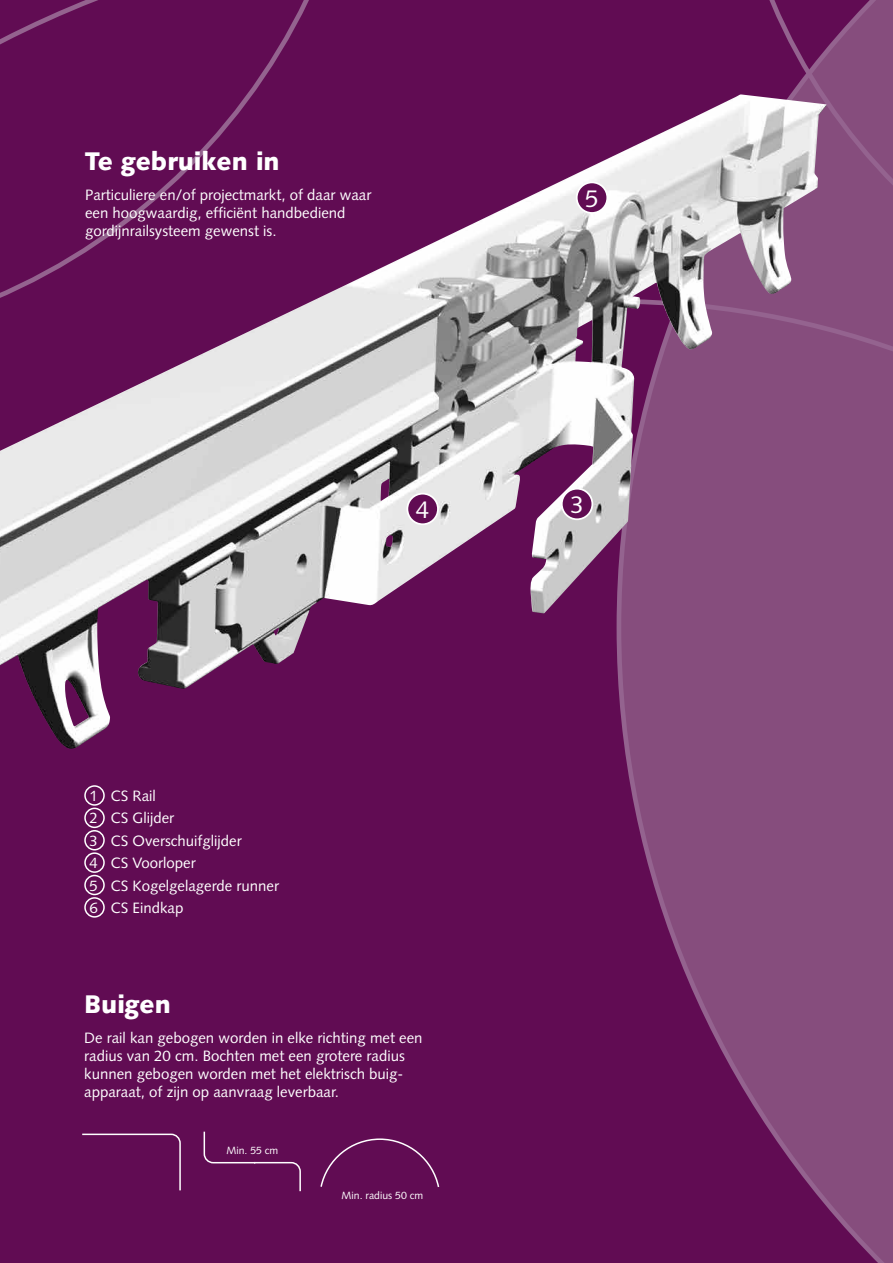
<style>
.page{position:relative;width:893px;height:1263px;background:#fff}
.page>*{position:absolute;margin:0;border:0;box-sizing:border-box;transform-origin:0 0}
.t1{font:900 25.5px "Syntax";color:#fff}
.t2{font:24.15px "Syntax";color:#fff}
.t3{font:15px/18px "Syntax";color:#fff}
.t4{font:10.5px "Syntax";color:#fff}
</style>
<div class="page">
<div style="left:617px;top:0;width:108px;height:95px;background:#610c53"></div>
<svg style="left:484px;top:358px;width:409px;height:905px;background:#77336c"></svg>
<div style="left:0;top:0;width:484px;height:1263px;background:#610c53"></div>
<div style="left:0;top:0;width:370px;height:95px;background:#610c53"></div>
<svg style="left:725px;top:0;width:168px;height:358px;background:#916089"></svg>
<img style="left:0;top:95px;width:739px;height:856px">
<div style="left:562px;top:489px;width:30px;height:30px;background:#610c53;border-radius:50%"></div>
<div style="left:561px;top:488px;width:32px;height:32px;border:2px solid #fff;border-radius:50%"></div>
<div style="left:577px;top:182px;width:30px;height:31px;background:#610c53;border-radius:50%"></div>
<div style="left:576px;top:181px;width:32px;height:33px;border:2px solid #fff;border-radius:50%"></div>
<div style="left:407px;top:494px;width:31px;height:30px;background:#610c53;border-radius:50%"></div>
<div style="left:406px;top:493px;width:33px;height:32px;border:2px solid #fff;border-radius:50%"></div>
<div style="left:81px;top:1130px;width:359px;height:63px;background:#610c53"></div>
<h1 class="t1" style="left:85px;top:146px;width:196px">Te gebruiken in</h1>
<p class="t3" style="left:85px;top:186px;width:288px">Particuliere en/of projectmarkt, of daar waar een hoogwaardig, efficiënt handbediend gordijnrailsysteem gewenst is.</p>
<h2 class="t2" style="left:416px;top:495px;width:15px">4</h2>
<p class="t3" style="left:90px;top:784px;width:191px;line-height:22.5px">1 CS Rail<br>2 CS Glijder<br>3 CS Overschuifglijder<br>4 CS Voorloper<br>5 CS Kogelgelagerde runner<br>6 CS Eindkap</p>
<h1 class="t1" style="left:84px;top:989px;width:88px">Buigen</h1>
<p class="t3" style="left:84px;top:1029px;width:340px">De rail kan gebogen worden in elke richting met een radius van 20 cm. Bochten met een grotere radius kunnen gebogen worden met het elektrisch buig&shy;apparaat, of zijn op aanvraag leverbaar.</p>
<p class="t4" style="left:239px;top:1085px;width:93px">Min. 55 cm (21,65“)</p>
<p class="t4" style="left:126px;top:1091px;width:62px">20 mm (0,8”)</p>
<p class="t4" style="left:226px;top:1144px;width:53px">Min. 55 cm</p>
<p class="t4" style="left:342px;top:1189px;width:83px">Min. radius 50 cm</p>
<h2 class="t2" style="left:585px;top:184px;width:15px">5</h2>
<h2 class="t2" style="left:570px;top:490px;width:15px">3</h2>
</div>
